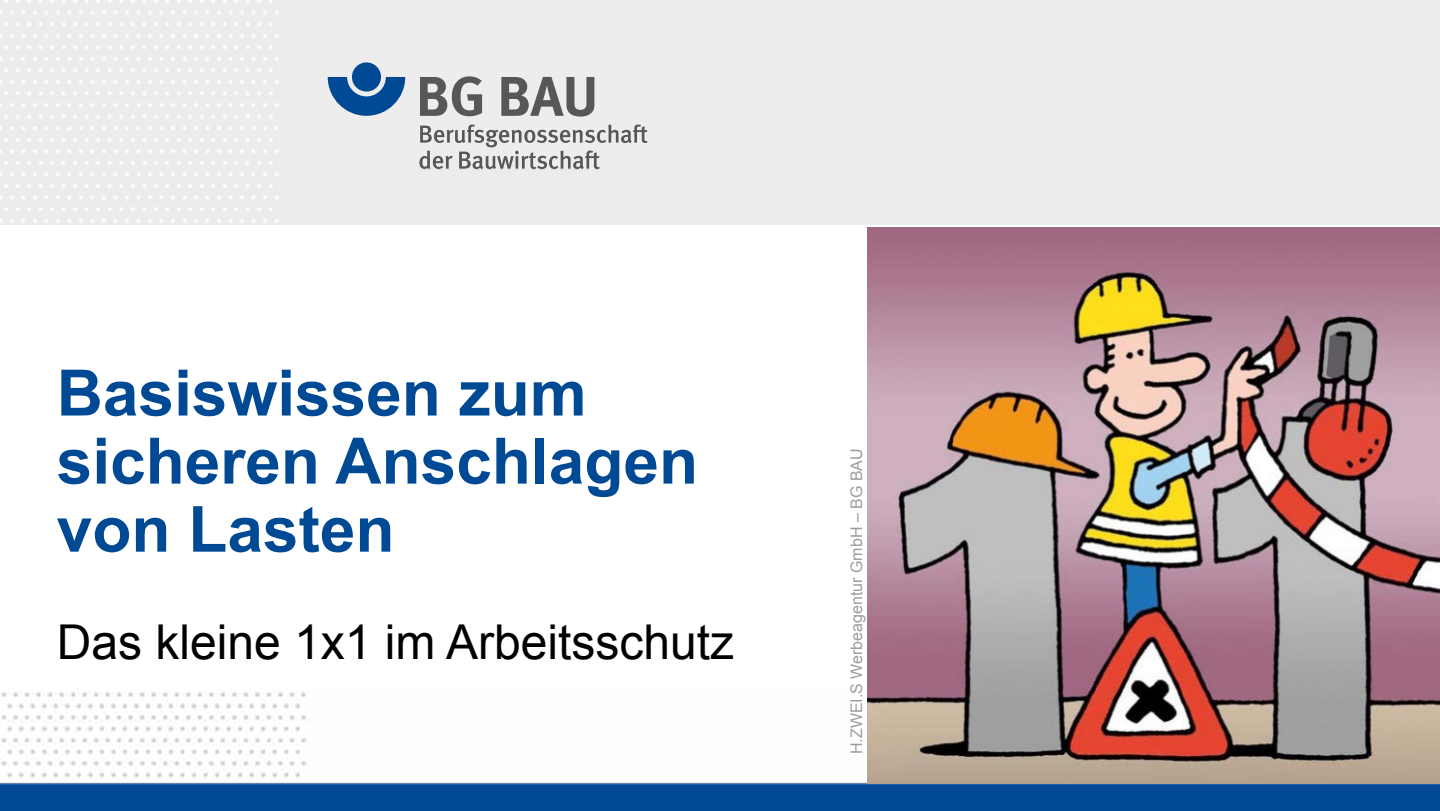
<style>
.page{position:relative;width:1440px;height:811px;background:#fff}
.page>*{position:absolute;margin:0;border:0;box-sizing:border-box;transform-origin:0 0}
.Headlines_Headline_H1_Präsentationstitel{font:700 64px/68px "Arial";color:#004994}
.Headlines_SubHeadline_H2_Präsentationsti{font:48px "Arial";color:#000}
.t1{font:16px "Arial";color:#9d9d9c}
</style>
<div class="page">
<img style="left:0;top:692px;width:1440px;height:118px">
<div style="left:328px;top:62px;width:319px;height:107px;background:#ededed"></div>
<svg style="left:328px;top:77px;width:77px;height:39px"></svg>
<div style="left:352px;top:62px;width:29px;height:29px;background:#004994;border-radius:50%"></div>
<svg style="left:420px;top:76px;width:62px;height:40px"></svg>
<svg style="left:501px;top:77px;width:93px;height:39px"></svg>
<svg style="left:419px;top:124px;width:228px;height:45px"></svg>
<img style="left:867px;top:227px;width:573px;height:555px">
<h1 class="Headlines_Headline_H1_Präsentationstitel" style="left:57px;top:361px;width:643px">Basiswissen zum sicheren Anschlagen von Lasten</h1>
<h2 class="Headlines_SubHeadline_H2_Präsentationsti" style="left:57px;top:610px;width:679px">Das kleine 1x1 im Arbeitsschutz</h2>
<p class="t1" style="left:846px;top:753px;width:307px;rotate:-90deg">H.ZWEI.S Werbeagentur GmbH – BG BAU</p>
</div>
